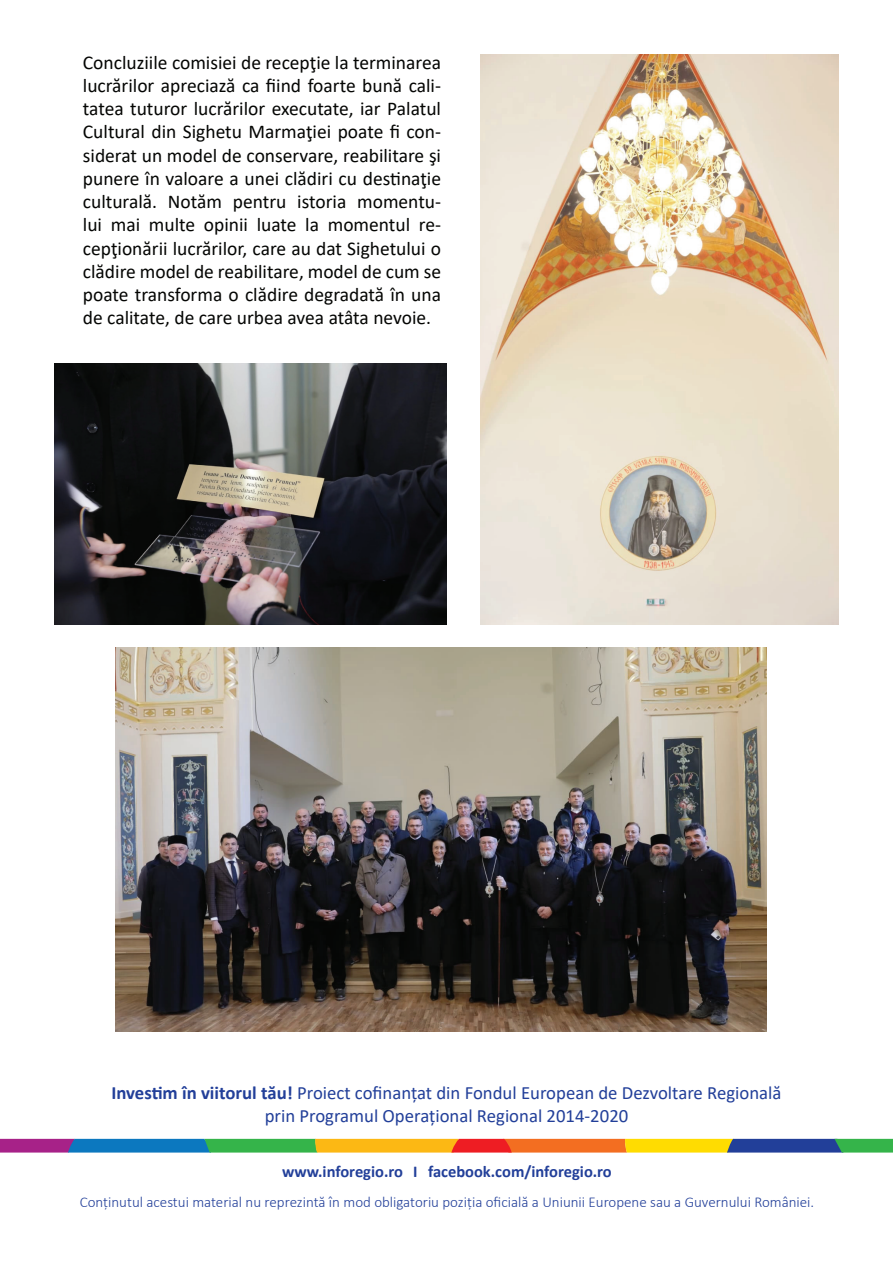
<style>
.page{position:relative;width:893px;height:1263px;background:#fff}
.page>*{position:absolute;margin:0;border:0;box-sizing:border-box;transform-origin:0 0}
.t1{font:19.5px/23.2px "Calibri";color:#040503;text-align:justify}
.t2{font:18.75px/22.5px "Calibri";color:#223f99;text-align:center}
.t3{font:700 16.5px "Calibri";color:#223f99}
.t4{font:300 15px "Calibri";color:#223f99}
.s1{font-weight:700}
</style>
<div class="page">
<svg style="left:0;top:1139px;width:893px;height:13px;background:#908451"></svg>
<img style="left:115px;top:647px;width:652px;height:384px">
<img style="left:54px;top:363px;width:392px;height:262px">
<img style="left:480px;top:54px;width:359px;height:571px">
<p class="t1" style="left:83px;top:50px;width:360px">Concluziile comisiei de recepţie la terminarea lucrărilor apreciază ca fiind foarte bună cali&shy;tatea tuturor lucrărilor executate, iar Palatul Cultural din Sighetu Marmaţiei poate fi con&shy;siderat un model de conservare, reabilitare şi punere în valoare a unei clădiri cu destinaţie culturală. Notăm pentru istoria momentu&shy;lui mai multe opinii luate la momentul re&shy;cepţionării lucrărilor, care au dat Sighetului o clădire model de reabilitare, model de cum se poate transforma o clădire degradată în una de calitate, de care urbea avea atâta nevoie.</p>
<p class="t2" style="left:111px;top:1081px;width:671px"><span class="s1">Investim în viitorul tău!</span> Proiect cofinanțat din Fondul European de Dezvoltare Regională prin Programul Operațional Regional 2014-2020</p>
<p class="t3" style="left:282px;top:1160px;width:331px">www.inforegio.ro I facebook.com/inforegio.ro</p>
<p class="t4" style="left:80px;top:1192px;width:736px">Conținutul acestui material nu reprezintă în mod obligatoriu poziția oficială a Uniunii Europene sau a Guvernului României.</p>
</div>
